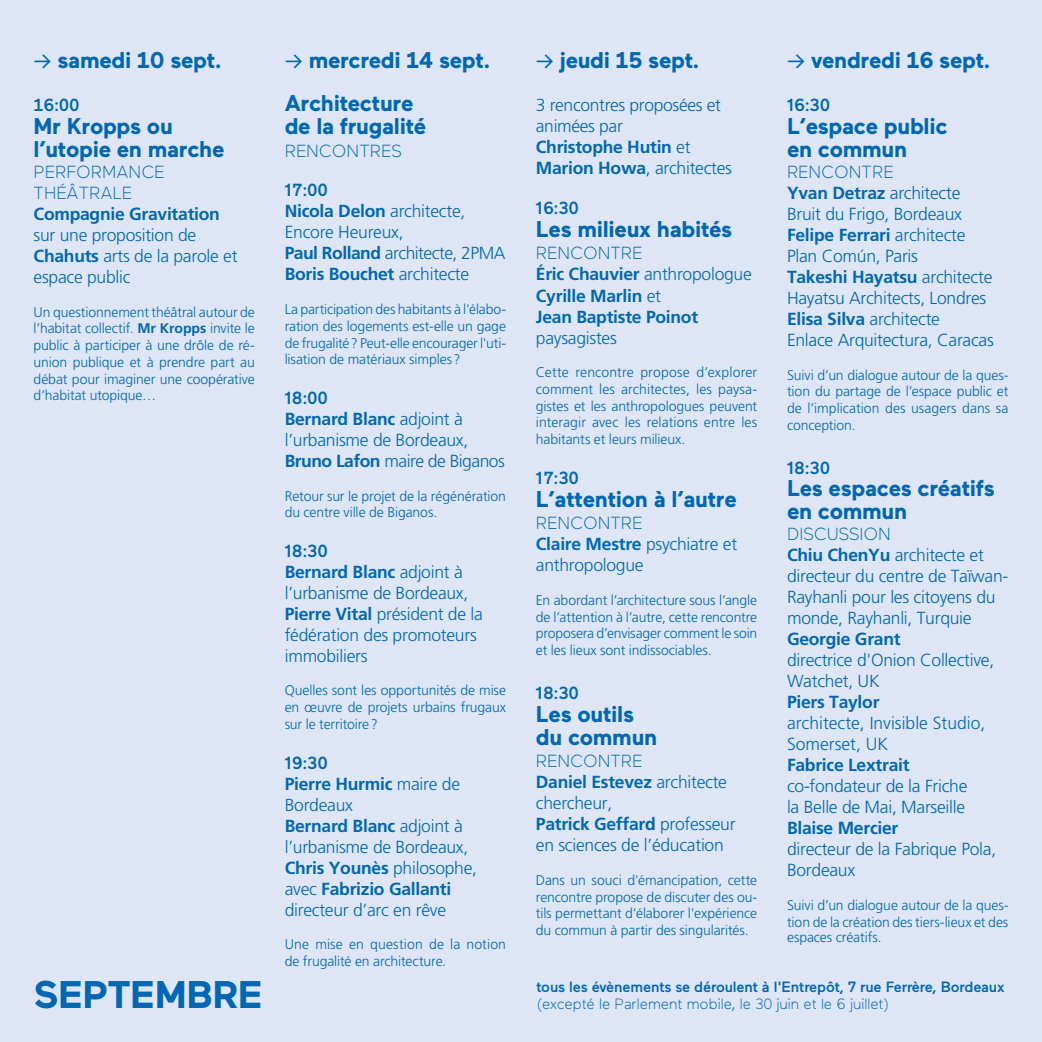
<style>
.page{position:relative;width:1042px;height:1042px;background:#dee6f5}
.page>*{position:absolute;margin:0;border:0;box-sizing:border-box;transform-origin:0 0}
.t1{font:700 38.5px "Maax";letter-spacing:-.015em;color:#0067b2}
.t2{font:700 22.75px/22.8px "Maax";letter-spacing:-.015em;color:#0067b2}
.t3{font:300 17.5px/21px "Frutiger LT Std";letter-spacing:-.015em;color:#0067b2}
.t4{font:700 17.5px/21px "Frutiger LT Std";letter-spacing:-.015em;color:#0067b2}
.t5{font:300 17.5px/21px "Maax";color:#0067b2}
.t6{font:500 17.5px "Maax";letter-spacing:-.015em;color:#0067b2}
.t7{font:500 14.88px "Maax";letter-spacing:-.01em;color:#0067b2}
.t8{font:300 14.88px "Maax";color:#0067b2}
.t9{font:300 14px/16.8px "Frutiger LT Std";letter-spacing:-.005em;color:#0067b2;text-align:justify}
.s1{font-weight:400}
.s2{font-weight:700}
.s3{font-weight:300}
</style>
<div class="page">
<h2 class="t2" style="left:34px;top:46px;width:189px"><span class="s1">→</span> samedi 10 sept.</h2>
<p class="t6" style="left:34px;top:93px;width:48px">16:00</p>
<h2 class="t2" style="left:34px;top:113px;width:192px">Mr Kropps ou l’utopie en marche</h2>
<p class="t5" style="left:34px;top:160px;width:132px">PERFORMANCE<br>THÉÂTRALE</p>
<p class="t4" style="left:34px;top:203px;width:188px">Compagnie Gravitation</p>
<p class="t3" style="left:34px;top:225px;width:205px">sur une proposition de<br><span class="s2">Chahuts</span> arts de la parole et espace public</p>
<p class="t9" style="left:34px;top:303px;width:223px">Un questionnement théâtral autour de l’habitat collectif. <span class="s2">Mr Kropps</span> invite le public à participer à une drôle de ré&shy;union publique et à prendre part au débat pour imaginer une coopérative d’habitat utopique…</p>
<h2 class="t2" style="left:285px;top:36px;width:207px;line-height:43.8px"><span class="s1">→</span> mercredi 14 sept.<br>Architecture</h2>
<h2 class="t2" style="left:285px;top:113px;width:143px">de la frugalité</h2>
<p class="t5" style="left:285px;top:139px;width:118px">RENCONTRES</p>
<p class="t6" style="left:285px;top:178px;width:45px">17:00</p>
<p class="t3" style="left:285px;top:201px;width:222px"><span class="s2">Nicola Delon</span> architecte,<br>Encore Heureux,<br><span class="s2">Paul Rolland</span> architecte, 2PMA<br><span class="s2">Boris Bouchet</span> architecte</p>
<p class="t9" style="left:285px;top:301px;width:223px">La participation des habitants à l'élabo&shy;ration des logements est-elle un gage de frugalité? Peut-elle encourager l'uti&shy;lisation de matériaux simples?</p>
<p class="t6" style="left:285px;top:385px;width:45px">18:00</p>
<p class="t3" style="left:285px;top:409px;width:222px"><span class="s2">Bernard Blanc</span> adjoint à l’urbanisme de Bordeaux,<br><span class="s2">Bruno Lafon</span> maire de Biganos</p>
<p class="t9" style="left:285px;top:487px;width:223px">Retour sur le projet de la régénération du centre ville de Biganos.</p>
<p class="t6" style="left:285px;top:538px;width:45px">18:30</p>
<p class="t3" style="left:285px;top:561px;width:200px"><span class="s2">Bernard Blanc</span> adjoint à l’urbanisme de Bordeaux,<br><span class="s2">Pierre Vital</span> président de la fédération des promoteurs immobiliers</p>
<p class="t9" style="left:285px;top:682px;width:223px">Quelles sont les opportunités de mise en œuvre de projets urbains frugaux sur le territoire?</p>
<p class="t6" style="left:285px;top:750px;width:45px">19:30</p>
<p class="t3" style="left:285px;top:773px;width:194px"><span class="s2">Pierre Hurmic</span> maire de<br>Bordeaux<br><span class="s2">Bernard Blanc</span> adjoint à l’urbanisme de Bordeaux,<br><span class="s2">Chris Younès</span> philosophe, avec <span class="s2">Fabrizio Gallanti </span>directeur d’arc en rêve</p>
<p class="t9" style="left:285px;top:936px;width:223px">Une mise en question de la notion de frugalité en architecture.</p>
<h2 class="t2" style="left:536px;top:46px;width:165px"><span class="s1">→</span> jeudi 15 sept.</h2>
<p class="t3" style="left:536px;top:95px;width:198px">3 rencontres proposées et animées par<br><span class="s2">Christophe Hutin</span> et<br><span class="s2">Marion Howa</span>, architectes</p>
<p class="t6" style="left:536px;top:195px;width:45px">16:30</p>
<h2 class="t2" style="left:536px;top:215px;width:198px">Les milieux habités</h2>
<p class="t5" style="left:536px;top:242px;width:108px">RENCONTRE</p>
<p class="t4" style="left:536px;top:264px;width:217px">Éric Chauvier <span class="s3">anthropologue<br></span>Cyrille Marlin <span class="s3">et<br></span>Jean Baptiste Poinot</p>
<p class="t3" style="left:536px;top:327px;width:82px">paysagistes</p>
<p class="t9" style="left:536px;top:364px;width:223px">Cette rencontre propose d’explorer comment les architectes, les paysa&shy;gistes et les anthropologues peuvent interagir avec les relations entre les habitants et leurs milieux.</p>
<p class="t6" style="left:536px;top:465px;width:45px">17:30</p>
<h2 class="t2" style="left:536px;top:485px;width:202px">L’attention à l’autre</h2>
<p class="t5" style="left:536px;top:512px;width:108px">RENCONTRE</p>
<p class="t3" style="left:536px;top:534px;width:203px"><span class="s2">Claire Mestre</span> psychiatre et anthropologue</p>
<p class="t9" style="left:536px;top:592px;width:223px">En abordant l’architecture sous l’angle de l’attention à l’autre, cette rencontre proposera d’envisager comment le soin et les lieux sont indissociables.</p>
<p class="t6" style="left:536px;top:680px;width:45px">18:30</p>
<h2 class="t2" style="left:536px;top:700px;width:123px">Les outils du commun</h2>
<p class="t5" style="left:536px;top:749px;width:108px">RENCONTRE</p>
<p class="t3" style="left:536px;top:772px;width:201px"><span class="s2">Daniel Estevez</span> architecte chercheur,<br><span class="s2">Patrick Geffard</span> professeur en sciences de l’éducation</p>
<p class="t9" style="left:536px;top:872px;width:223px">Dans un souci d'émancipation, cette rencontre propose de discuter des ou&shy;tils permettant d'élaborer l'expérience du commun à partir des singularités.</p>
<h2 class="t2" style="left:787px;top:46px;width:205px"><span class="s1">→</span> vendredi 16 sept.</h2>
<p class="t6" style="left:787px;top:93px;width:45px">16:30</p>
<h2 class="t2" style="left:787px;top:113px;width:162px">L’espace public en commun</h2>
<p class="t5" style="left:787px;top:160px;width:108px">RENCONTRE</p>
<p class="t3" style="left:787px;top:183px;width:208px"><span class="s2">Yvan Detraz</span> architecte<br>Bruit du Frigo, Bordeaux<br><span class="s2">Felipe Ferrari</span> architecte<br>Plan Común, Paris<br><span class="s2">Takeshi Hayatsu</span> architecte<br>Hayatsu Architects, Londres<br><span class="s2">Elisa Silva</span> architecte<br>Enlace Arquitectura, Caracas</p>
<p class="t9" style="left:787px;top:366px;width:223px">Suivi d’un dialogue autour de la ques&shy;tion du partage de l’espace public et de l’implication des usagers dans sa conception.</p>
<p class="t6" style="left:787px;top:455px;width:45px">18:30</p>
<h2 class="t2" style="left:787px;top:475px;width:209px">Les espaces créatifs en commun</h2>
<p class="t5" style="left:787px;top:522px;width:105px">DISCUSSION</p>
<p class="t3" style="left:787px;top:545px;width:223px"><span class="s2">Chiu ChenYu</span> architecte et directeur du centre de Taïwan-<br>Rayhanli pour les citoyens du monde, Rayhanli, Turquie</p>
<p class="t4" style="left:787px;top:629px;width:115px">Georgie Grant</p>
<p class="t3" style="left:787px;top:650px;width:209px">directrice d'Onion Collective,<br>Watchet, UK</p>
<p class="t4" style="left:787px;top:692px;width:94px">Piers Taylor</p>
<p class="t3" style="left:787px;top:713px;width:200px">architecte, Invisible Studio,<br>Somerset, UK</p>
<p class="t4" style="left:787px;top:755px;width:124px">Fabrice Lextrait</p>
<p class="t3" style="left:787px;top:776px;width:182px">co-fondateur de la Friche la Belle de Mai, Marseille</p>
<p class="t4" style="left:787px;top:818px;width:113px">Blaise Mercier</p>
<p class="t3" style="left:787px;top:839px;width:211px">directeur de la Fabrique Pola,<br>Bordeaux</p>
<p class="t9" style="left:787px;top:897px;width:223px">Suivi d’un dialogue autour de la ques&shy;tion de la création des tiers-lieux et des</p>
<p class="t9" style="left:787px;top:928px;width:96px">espaces créatifs.</p>
<h1 class="t1" style="left:34px;top:965px;width:231px">SEPTEMBRE</h1>
<p class="t7" style="left:536px;top:976px;width:469px">tous les évènements se déroulent à l'Entrepôt, 7 rue Ferrère, Bordeaux</p>
<p class="t8" style="left:536px;top:994px;width:355px">(excepté le Parlement mobile, le 30 juin et le 6 juillet)</p>
</div>
